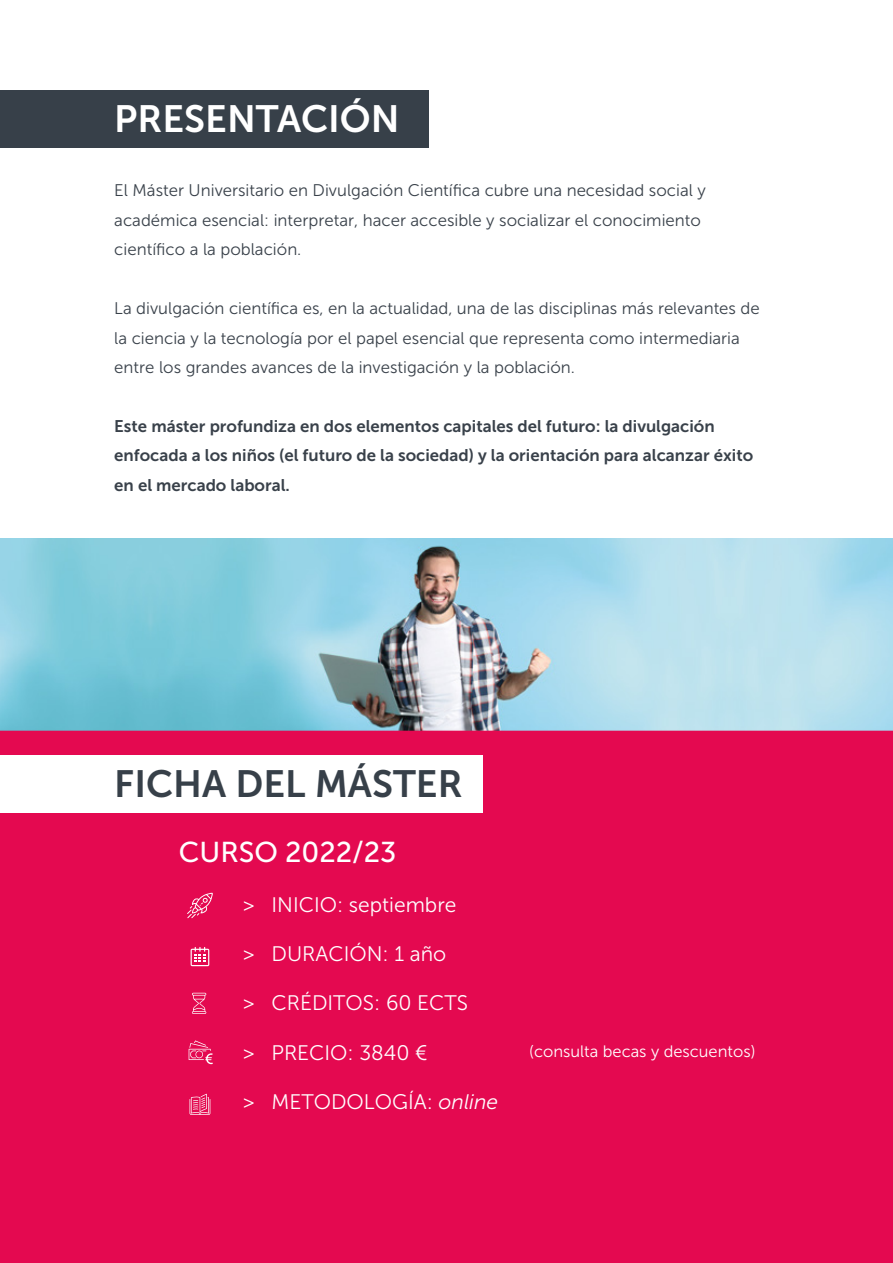
<style>
.page{position:relative;width:893px;height:1263px;background:#fff}
.page>*{position:absolute;margin:0;border:0;box-sizing:border-box;transform-origin:0 0}
.t1{font:37.8px "Museo Sans 700";color:#374049}
.t2{font:37.8px "Museo Sans 700";color:#fff}
.t3{font:28.65px "Museo Sans 500";color:#fff}
.t4{font:21px "Museo Sans 300";color:#fff}
.t5{font:16.8px/29.4px "Museo Sans 300";color:#39414a}
.t6{font:16.8px/29.4px "Museo Sans 700";color:#39414a}
.t7{font:16.5px "Museo Sans 300";color:#fff}
.s1{font-style:italic}
</style>
<div class="page">
<img style="left:0;top:538px;width:893px;height:193px">
<div style="left:0;top:731px;width:893px;height:532px;background:#e40950"></div>
<div style="left:0;top:90px;width:428px;height:58px;background:#374049"></div>
<div style="left:0;top:755px;width:482px;height:58px;background:#fff"></div>
<svg style="left:187px;top:893px;width:26px;height:25px"></svg>
<svg style="left:192px;top:993px;width:14px;height:21px"></svg>
<svg style="left:191px;top:947px;width:18px;height:19px"></svg>
<svg style="left:190px;top:1094px;width:20px;height:21px"></svg>
<svg style="left:189px;top:1040px;width:24px;height:24px"></svg>
<h1 class="t2" style="left:114px;top:98px;width:287px">PRESENTACIÓN</h1>
<p class="t5" style="left:114px;top:176px;width:593px">El Máster Universitario en Divulgación Científica cubre una necesidad social y académica esencial: interpretar, hacer accesible y socializar el conocimiento científico a la población.</p>
<p class="t5" style="left:114px;top:294px;width:647px">La divulgación científica es, en la actualidad, una de las disciplinas más relevantes de la ciencia y la tecnología por el papel esencial que representa como intermediaria entre los grandes avances de la investigación y la población.</p>
<p class="t6" style="left:114px;top:411px;width:640px">Este máster profundiza en dos elementos capitales del futuro: la divulgación enfocada a los niños (el futuro de la sociedad) y la orientación para alcanzar éxito en el mercado laboral.</p>
<h1 class="t1" style="left:114px;top:763px;width:350px">FICHA DEL MÁSTER</h1>
<h2 class="t3" style="left:179px;top:836px;width:219px">CURSO 2022/23</h2>
<p class="t4" style="left:243px;top:893px;width:215px">&gt; INICIO: septiembre</p>
<p class="t4" style="left:243px;top:943px;width:205px">&gt; DURACIÓN: 1 año</p>
<p class="t4" style="left:243px;top:992px;width:227px">&gt; CRÉDITOS: 60 ECTS</p>
<p class="t4" style="left:243px;top:1041px;width:186px">&gt; PRECIO: 3840 €</p>
<p class="t4" style="left:243px;top:1090px;width:257px">&gt; METODOLOGÍA: <span class="s1">online</span></p>
<p class="t7" style="left:529px;top:1043px;width:228px">(consulta becas y descuentos)</p>
</div>
